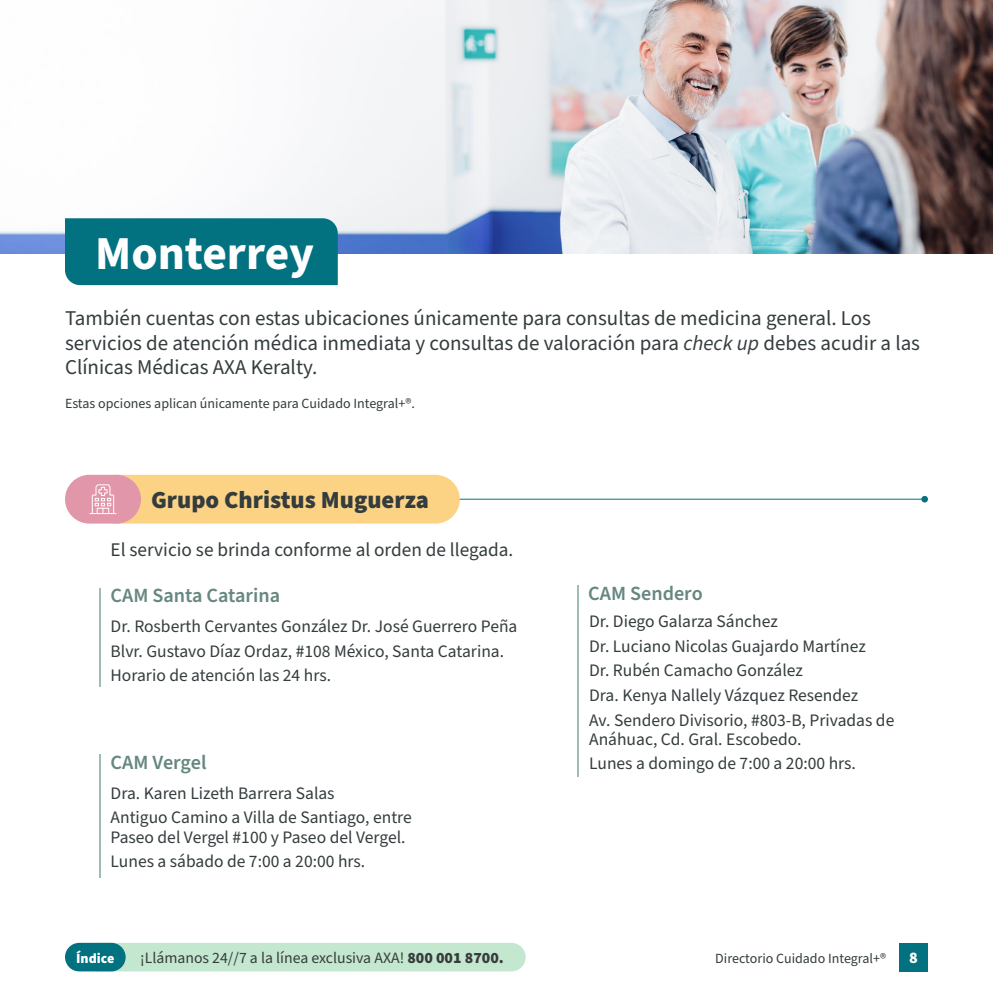
<style>
.page{position:relative;width:993px;height:993px;background:#fff}
.page>*{position:absolute;margin:0;border:0;box-sizing:border-box;transform-origin:0 0}
.t1{font:700 47.25px "Source Sans Pro";color:#fff}
.t2{font:900 24.5px "Source Sans Pro";color:#343c3d}
.t3{font:21px/24.5px "Source Sans Pro";color:#343c3d}
.t4{font:600 20.12px "Source Sans Pro";color:#668780}
.t5{font:19.25px "Source Sans Pro";color:#343c3d}
.t6{font:17.5px/24.5px "Source Sans Pro";color:#343c3d}
.t7{font:900 16.1px "Source Sans Pro";color:#fcfcfc}
.t8{font:15.75px "Source Sans Pro";color:#373c3c}
.t9{font:14px "Source Sans Pro";color:#343c3d}
.t10{font:900 14px "Source Sans Pro";color:#fff}
.s1{font-style:italic}
.s2{font-weight:900}
</style>
<div class="page">
<hr style="left:577px;top:585px;width:1px;height:191px;background:#9fbeaf">
<hr style="left:427px;top:498px;width:497px;height:1px;background:#027180">
<svg style="left:921px;top:495px;width:6px;height:7px"></svg>
<div style="left:92px;top:474px;width:367px;height:49px;background:#fcd385;border-radius:24px"></div>
<div style="left:65px;top:474px;width:76px;height:49px;background:#e196aa;border-radius:24px"></div>
<svg style="left:90px;top:484px;width:26px;height:30px"></svg>
<img style="left:0;top:0;width:992px;height:254px">
<div style="left:65px;top:218px;width:272px;height:67px;background:#027180"></div>
<div style="left:899px;top:942px;width:28px;height:29px;background:#027180"></div>
<div style="left:115px;top:943px;width:410px;height:28px;background:#c4e7d0"></div>
<div style="left:65px;top:942px;width:61px;height:29px;background:#027180;border-radius:14px"></div>
<hr style="left:99px;top:587px;width:2px;height:99px;background:#9fbeaf">
<hr style="left:99px;top:754px;width:2px;height:123px;background:#9fbeaf">
<h1 class="t1" style="left:95px;top:221px;width:220px">Monterrey</h1>
<p class="t3" style="left:65px;top:306px;width:856px">También cuentas con estas ubicaciones únicamente para consultas de medicina general. Los servicios de atención médica inmediata y consultas de valoración para <span class="s1">check up</span> debes acudir a las<br>Clínicas Médicas AXA Keralty.</p>
<p class="t9" style="left:65px;top:394px;width:351px">Estas opciones aplican únicamente para Cuidado Integral+®.</p>
<h2 class="t2" style="left:151px;top:483px;width:279px">Grupo Christus Muguerza</h2>
<p class="t5" style="left:110px;top:536px;width:404px">El servicio se brinda conforme al orden de llegada.</p>
<p class="t4" style="left:110px;top:581px;width:171px">CAM Santa Catarina</p>
<p class="t6" style="left:110px;top:614px;width:408px">Dr. Rosberth Cervantes González Dr. José Guerrero Peña<br>Blvr. Gustavo Díaz Ordaz, #108 México, Santa Catarina.<br>Horario de atención las 24 hrs.</p>
<p class="t4" style="left:110px;top:748px;width:97px">CAM Vergel</p>
<p class="t6" style="left:110px;top:781px;width:303px">Dra. Karen Lizeth Barrera Salas<br>Antiguo Camino a Villa de Santiago, entre</p>
<p class="t6" style="left:110px;top:824px;width:296px">Paseo del Vergel #100 y Paseo del Vergel.<br>Lunes a sábado de 7:00 a 20:00 hrs.</p>
<p class="t4" style="left:588px;top:579px;width:116px">CAM Sendero</p>
<p class="t6" style="left:589px;top:609px;width:306px">Dr. Diego Galarza Sánchez<br>Dr. Luciano Nicolas Guajardo Martínez<br>Dr. Rubén Camacho González<br>Dra. Kenya Nallely Vázquez Resendez<br>Av. Sendero Divisorio, #803-B, Privadas de</p>
<p class="t6" style="left:589px;top:727px;width:268px">Anáhuac, Cd. Gral. Escobedo.<br>Lunes a domingo de 7:00 a 20:00 hrs.</p>
<p class="t10" style="left:76px;top:948px;width:40px">Índice</p>
<p class="t8" style="left:140px;top:946px;width:365px">¡Llámanos 24//7 a la línea exclusiva AXA! <span class="s2">800 001 8700.</span></p>
<p class="t9" style="left:715px;top:948px;width:172px">Directorio Cuidado Integral+®</p>
<p class="t7" style="left:909px;top:945px;width:10px">8</p>
</div>
